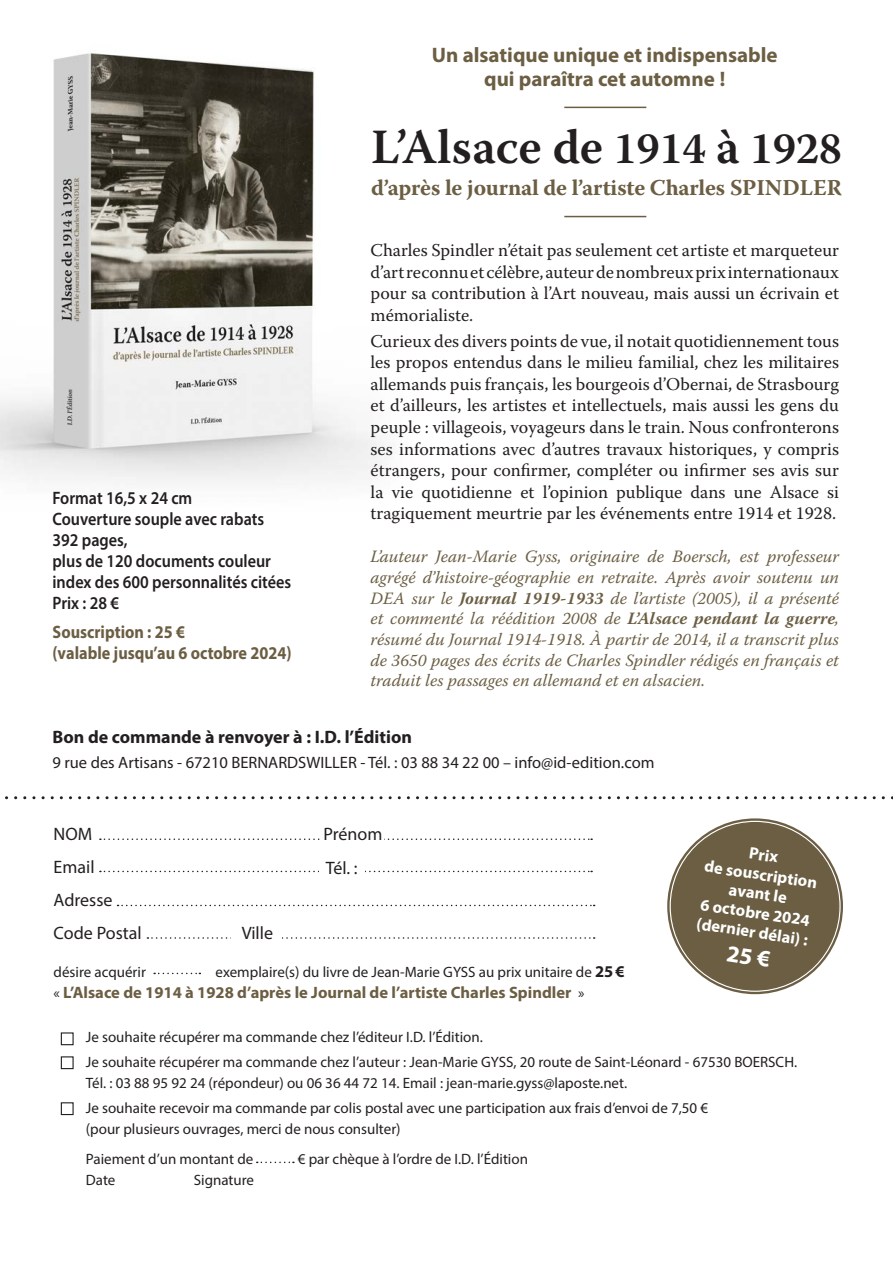
<style>
.page{position:relative;width:893px;height:1263px;background:#fff}
.page>*{position:absolute;margin:0;border:0;box-sizing:border-box;transform-origin:0 0}
.t1{font:600 49.05px "Warnock Pro";color:#231f20}
.t2{font:700 22.5px "Warnock Pro";letter-spacing:-.01em;color:#6b5e43}
.t3{font:700 21px/24px "Myriad Devanagari";color:#6b5e43;text-align:center}
.t4{font:18px/21.6px "Warnock Pro";color:#231f20;text-align:justify}
.t5{font:600 18px/21px "Myriad Devanagari";color:#231f20;scale:.9 1}
.t6{font:700 18px/21px "Myriad Devanagari";color:#6b5e43;scale:.9 1}
.t7{font:18px/33px "Myriad Devanagari";color:#231f20}
.t8{font:700 18px "Myriad Devanagari";color:#231f20}
.t9{font:300 18px "Myriad Devanagari";color:#fff}
.t10{font:italic 17.25px/20.7px "Warnock Pro";color:#6b5e43;text-align:justify}
.t11{font:700 16.65px/19.4px "Myriad Devanagari";color:#fff;text-align:center}
.t12{font:16.5px "Myriad Devanagari";color:#231f20}
.t13{font:700 16.5px "Myriad Devanagari";color:#6b5e43}
.t14{font:15px/25.2px "Myriad Devanagari";color:#231f20}
.s1{font-size:44.1px}
.s2{font-weight:700}
.s3{font-weight:700;font-size:16.5px}
.s4{font-weight:400;font-size:15px;color:#231f20}
</style>
<div class="page">
<img style="left:0;top:52px;width:382px;height:430px">
<svg style="left:100px;top:838px;width:492px;height:2px"></svg>
<svg style="left:100px;top:871px;width:492px;height:1px"></svg>
<svg style="left:118px;top:905px;width:477px;height:1px"></svg>
<svg style="left:147px;top:937px;width:448px;height:2px"></svg>
<div style="left:231px;top:919px;width:50px;height:27px;background:#fff"></div>
<div style="left:321px;top:825px;width:63px;height:27px;background:#fff"></div>
<div style="left:61px;top:1056px;width:13px;height:13px;border:1px solid #231f20"></div>
<div style="left:61px;top:1102px;width:13px;height:13px;border:1px solid #231f20"></div>
<svg style="left:154px;top:973px;width:46px;height:1px"></svg>
<div style="left:319px;top:852px;width:45px;height:30px;background:#fff"></div>
<svg style="left:257px;top:1161px;width:37px;height:2px"></svg>
<svg style="left:5px;top:796px;width:888px;height:3px"></svg>
<div style="left:61px;top:1032px;width:13px;height:13px;border:1px solid #231f20"></div>
<div style="left:671px;top:822px;width:168px;height:168px;background:#6b5e43;border-radius:50%"></div>
<hr style="left:564px;top:107px;width:82px;height:1px;background:#6b5e43">
<hr style="left:564px;top:216px;width:82px;height:1px;background:#6b5e43">
<p class="t3" style="left:432px;top:43px;width:347px">Un alsatique unique et indispensable qui paraîtra cet automne !</p>
<p class="t5" style="left:52px;top:487px;width:267px">Format 16,5 x 24 cm<br>Couverture souple avec rabats<br>392 pages,<br>plus de 120 documents couleur index des 600 personnalités citées<br>Prix : 28 €</p>
<p class="t6" style="left:52px;top:621px;width:267px">Souscription : 25 €<br>(valable jusqu’au 6 octobre 2024)</p>
<h1 class="t1" style="left:371px;top:117px;width:473px">L’Alsace de <span class="s1">1914</span> à <span class="s1">1928</span></h1>
<p class="t2" style="left:371px;top:174px;width:472px">d’après le journal de l’artiste Charles SPINDLER</p>
<p class="t4" style="left:371px;top:239px;width:470px">Charles Spindler n’était pas seulement cet artiste et marqueteur d’art reconnu et célèbre, auteur de nombreux prix internationaux pour sa contribution à l’Art nouveau, mais aussi un écrivain et mémorialiste.</p>
<p class="t4" style="left:371px;top:330px;width:470px">Curieux des divers points de vue, il notait quotidiennement tous les propos entendus dans le milieu familial, chez les militaires allemands puis français, les bourgeois d’Obernai, de Strasbourg et d’ailleurs, les artistes et intellectuels, mais aussi les gens du peuple : villageois, voyageurs dans le train. Nous confronterons ses informations avec d’autres travaux historiques, y compris étrangers, pour confirmer, compléter ou infirmer ses avis sur la vie quotidienne et l’opinion publique dans une Alsace si tragiquement meurtrie par les événements entre 1914 et 1928.</p>
<p class="t10" style="left:371px;top:546px;width:470px">L’auteur Jean-Marie Gyss, originaire de Boersch, est professeur agrégé d’histoire-géographie en retraite. Après avoir soutenu un DEA sur le <span class="s2">Journal 1919-1933</span> de l’artiste (2005), il a présenté et commenté la réédition 2008 de <span class="s2">L’Alsace pendant la guerre</span>, résumé du Journal 1914-1918. À partir de 2014, il a transcrit plus de 3650 pages des écrits de Charles Spindler rédigés en français et traduit les passages en allemand et en alsacien.</p>
<p class="t8" style="left:53px;top:726px;width:361px">Bon de commande à renvoyer à : I.D. l’Édition</p>
<p class="t12" style="left:52px;top:753px;width:603px">9 rue des Artisans - 67210 BERNARDSWILLER - Tél. : 03 88 34 22 00 – info@id-edition.com</p>
<p class="t7" style="left:54px;top:817px;width:40px">NOM</p>
<p class="t7" style="left:324px;top:817px;width:60px">Prénom</p>
<p class="t7" style="left:54px;top:850px;width:90px">Email<br>Adresse<br>Code Postal</p>
<p class="t7" style="left:326px;top:851px;width:33px">Tél. :</p>
<p class="t7" style="left:242px;top:916px;width:33px">Ville</p>
<p class="t14" style="left:54px;top:959px;width:94px">désire acquérir</p>
<p class="t14" style="left:216px;top:959px;width:410px">exemplaire(s) du livre de Jean-Marie GYSS au prix unitaire de <span class="s3">25€</span></p>
<p class="t13" style="left:54px;top:982px;width:532px"><span class="s4">«</span> L’Alsace de 1914 à 1928 d’après le Journal de l’artiste Charles Spindler <span class="s4">»</span></p>
<p class="t11" style="left:708px;top:837px;width:115px;rotate:8deg">Prix<br>de souscription avant le<br>6 octobre 2024 (dernier délai) :</p>
<p class="t9" style="left:699px;top:902px;width:138px">Format : 29 x 22 cm</p>
<p class="t14" style="left:86px;top:1024px;width:713px">Je souhaite récupérer ma commande chez l’éditeur I.D. l’Édition.<br>Je souhaite récupérer ma commande chez l’auteur : Jean-Marie GYSS, 20 route de Saint-Léonard - 67530 BOERSCH.</p>
<p class="t14" style="left:86px;top:1070px;width:624px">Tél. : 03 88 95 92 24 (répondeur) ou 06 36 44 72 14. Email : jean-marie.gyss@laposte.net.<br>Je souhaite recevoir ma commande par colis postal avec une participation aux frais d’envoi de 7,50 €</p>
<p class="t14" style="left:86px;top:1114px;width:316px;line-height:29.5px">(pour plusieurs ouvrages, merci de nous consulter)<br>Paiement d’un montant de</p>
<p class="t14" style="left:298px;top:1146px;width:232px">€ par chèque à l’ordre de I.D. l’Édition</p>
<p class="t14" style="left:86px;top:1167px;width:31px">Date</p>
<p class="t14" style="left:194px;top:1167px;width:62px">Signature</p>
</div>
